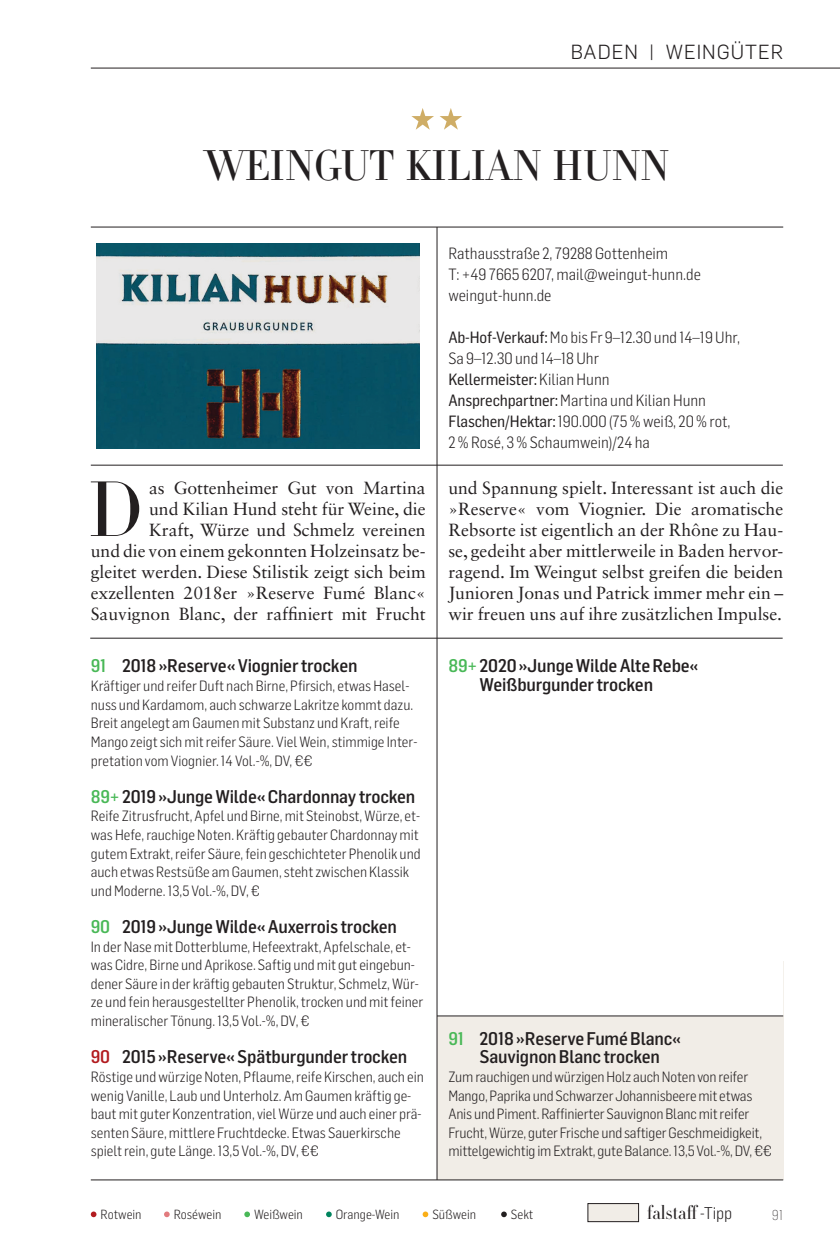
<style>
.page{position:relative;width:840px;height:1248px;background:#fff}
.page>*{position:absolute;margin:0;border:0;box-sizing:border-box;transform-origin:0 0}
.t1{font:300 76.8px "HTF Didot L24";color:#231f20}
.t2{font:300 42px "HTF Didot L11";letter-spacing:-.01em;color:#231f20}
.t3{font:300 20px "Flama";letter-spacing:.05em;color:#231f20}
.t4{font:300 19.2px "HTF Didot L24";color:#231f20}
.t5{font:500 18px/18.6px "Flama Semicondensed";letter-spacing:-.01em;color:#231f20;text-align:center}
.t6{font:17.6px/21px "Sabon LT Std";color:#231f20;text-align:right}
.t7{font:300 16px/21px "Flama Semicondensed";color:#231f20}
.t8{font:16px "Flama Semicondensed Basic";letter-spacing:-.01em;color:#231f20}
.t9{font:300 14.6px/18.6px "Flama Semicondensed";color:#231f20}
.t10{font:200 14px "Flama Semicondensed";color:#231f20}
.t11{font:300 13px "Flama Semicondensed";color:#231f20}
.s1{font-family:"Flama Semicondensed Basic";font-weight:400}
.s2{font-family:"Flama Semicondensed";font-weight:300}
.s3{color:#49b857}
.s4{color:#b21b1f}
.s5{font-family:"Flama Semicondensed";font-size:16.8px}
</style>
<div class="page">
<div style="left:437px;top:961px;width:345px;height:218px;background:#f1ede7"></div>
<svg style="left:91px;top:1211px;width:5px;height:5px"></svg>
<svg style="left:164px;top:1211px;width:6px;height:5px"></svg>
<svg style="left:244px;top:1211px;width:6px;height:5px"></svg>
<svg style="left:326px;top:1211px;width:5px;height:5px"></svg>
<svg style="left:422px;top:1211px;width:6px;height:5px"></svg>
<svg style="left:501px;top:1211px;width:5px;height:5px"></svg>
<div style="left:587px;top:1203px;width:51px;height:18px;background:#f1ede7"></div>
<div style="left:587px;top:1202px;width:51px;height:19px;border:1px solid #231f20"></div>
<img style="left:96px;top:244px;width:323px;height:204px">
<div style="left:437px;top:930px;width:345px;height:86px;background:#fff"></div>
<hr style="left:437px;top:1015px;width:345px;height:1px;background:#231f20">
<hr style="left:91px;top:227px;width:691px;height:1px;background:#231f20">
<hr style="left:91px;top:464px;width:691px;height:1px;background:#231f20">
<hr style="left:90px;top:637px;width:692px;height:1px;background:#231f20">
<hr style="left:436px;top:227px;width:1px;height:952px;background:#231f20">
<hr style="left:91px;top:1179px;width:691px;height:1px;background:#231f20">
<hr style="left:91px;top:68px;width:748px;height:1px;background:#231f20">
<h3 class="t3" style="left:570px;top:38px;width:27px">BADEN</h3>
<h3 class="t3" style="left:648px;top:38px;width:136px">| WEINGÜTER</h3>
<h2 class="t2" style="left:204px;top:135px;width:466px">WEINGUT KILIAN HUNN</h2>
<p class="t7" style="left:448px;top:242px;width:254px">Rathausstraße 2, 79288 Gottenheim<br>T: +49 7665 6207, mail@weingut-hunn.de weingut-hunn.de</p>
<p class="t7" style="left:448px;top:326px;width:293px"><span class="s1">Ab-Hof-Verkauf:</span> Mo bis Fr 9–12.30 und 14–19 Uhr,<br>Sa 9–12.30 und 14–18 Uhr</p>
<p class="t8" style="left:448px;top:369px;width:163px">Kellermeister: <span class="s2">Kilian Hunn</span></p>
<p class="t7" style="left:448px;top:389px;width:283px"><span class="s1">Ansprechpartner:</span> Martina und Kilian Hunn<br><span class="s1">Flaschen/Hektar:</span> 190.000 (75 % weiß, 20 % rot,<br>2 % Rosé, 3 % Schaumwein)/24 ha</p>
<p class="t6" style="left:91px;top:477px;width:336px">as Gottenheimer Gut von Martina<br>und Kilian Hund steht für Weine, die<br>Kraft, Würze und Schmelz vereinen<br>und die von einem gekonnten Holzeinsatz be&shy;gleitet werden. Diese Stilistik zeigt sich beim exzellenten 2018er »Reserve Fumé Blanc« Sauvignon Blanc, der raffiniert mit Frucht</p>
<p class="t6" style="left:448px;top:477px;width:336px;text-align:justify">und Spannung spielt. Interessant ist auch die »Reserve« vom Viognier. Die aromatische Rebsorte ist eigentlich an der Rhône zu Hau&shy;se, gedeiht aber mittlerweile in Baden hervor&shy;ragend. Im Weingut selbst greifen die beiden Junioren Jonas und Patrick immer mehr ein – wir freuen uns auf ihre zusätzlichen Impulse.</p>
<h1 class="t1" style="left:88px;top:454px;width:57px">D</h1>
<p class="t5" style="left:91px;top:656px;width:268px"><span class="s3">91</span> 2018 »Reserve« Viognier trocken</p>
<p class="t9" style="left:91px;top:676px;width:328px">Kräftiger und reifer Duft nach Birne, Pfirsich, etwas Hasel&shy;nuss und Kardamom, auch schwarze Lakritze kommt dazu.<br>Breit angelegt am Gaumen mit Substanz und Kraft, reife Mango zeigt sich mit reifer Säure. Viel Wein, stimmige Inter&shy;pretation vom Viognier. 14 Vol.-%, DV, €€</p>
<p class="t5" style="left:91px;top:786px;width:326px"><span class="s3">89+</span>2019 »Junge Wilde« Chardonnay trocken</p>
<p class="t9" style="left:91px;top:806px;width:331px">Reife Zitrusfrucht, Apfel und Birne, mit Steinobst, Würze, et&shy;was Hefe, rauchige Noten. Kräftig gebauter Chardonnay mit gutem Extrakt, reifer Säure, fein geschichteter Phenolik und auch etwas Restsüße am Gaumen, steht zwischen Klassik und Moderne. 13,5 Vol.-%, DV, €</p>
<p class="t5" style="left:91px;top:916px;width:307px"><span class="s3">90</span> 2019 »Junge Wilde« Auxerrois trocken</p>
<p class="t9" style="left:91px;top:936px;width:334px">In der Nase mit Dotterblume, Hefeextrakt, Apfelschale, et&shy;was Cidre, Birne und Aprikose. Saftig und mit gut eingebun&shy;dener Säure in der kräftig gebauten Struktur, Schmelz, Wür&shy;ze und fein herausgestellter Phenolik, trocken und mit feiner mineralischer Tönung. 13,5 Vol.-%, DV, €</p>
<p class="t5" style="left:91px;top:1046px;width:318px"><span class="s4">90</span> 2015 »Reserve« Spätburgunder trocken</p>
<p class="t9" style="left:91px;top:1066px;width:334px">Röstige und würzige Noten, Pflaume, reife Kirschen, auch ein wenig Vanille, Laub und Unterholz. Am Gaumen kräftig ge&shy;baut mit guter Konzentration, viel Würze und auch einer prä&shy;senten Säure, mittlere Fruchtdecke. Etwas Sauerkirsche spielt rein, gute Länge. 13,5 Vol.-%, DV, €€</p>
<p class="t5" style="left:479px;top:656px;width:220px;text-align:left;text-indent:-31px"><span class="s3">89+</span>2020 »Junge Wilde Alte Rebe«<br>Weißburgunder trocken</p>
<p class="t5" style="left:448px;top:1028px;width:234px"><span class="s3">91</span> 2018 »Reserve Fumé Blanc«<br>Sauvignon Blanc trocken</p>
<p class="t9" style="left:448px;top:1066px;width:325px">Zum rauchigen und würzigen Holz auch Noten von reifer Mango, Paprika und Schwarzer Johannisbeere mit etwas Anis und Piment. Raffinierter Sauvignon Blanc mit reifer Frucht, Würze, guter Frische und saftiger Geschmeidigkeit, mittelgewichtig im Extrakt, gute Balance. 13,5 Vol.-%, DV, €€</p>
<p class="t11" style="left:100px;top:1205px;width:43px">Rotwein</p>
<p class="t11" style="left:174px;top:1205px;width:49px">Roséwein</p>
<p class="t11" style="left:254px;top:1205px;width:50px">Weißwein</p>
<p class="t11" style="left:335px;top:1205px;width:65px">Orange-Wein</p>
<p class="t11" style="left:432px;top:1205px;width:45px">Süßwein</p>
<p class="t11" style="left:510px;top:1205px;width:24px">Sekt</p>
<h3 class="t4" style="left:646px;top:1198px;width:87px">falstaff<span class="s5">-Tipp</span></h3>
<p class="t10" style="left:771px;top:1205px;width:12px">91</p>
</div>
